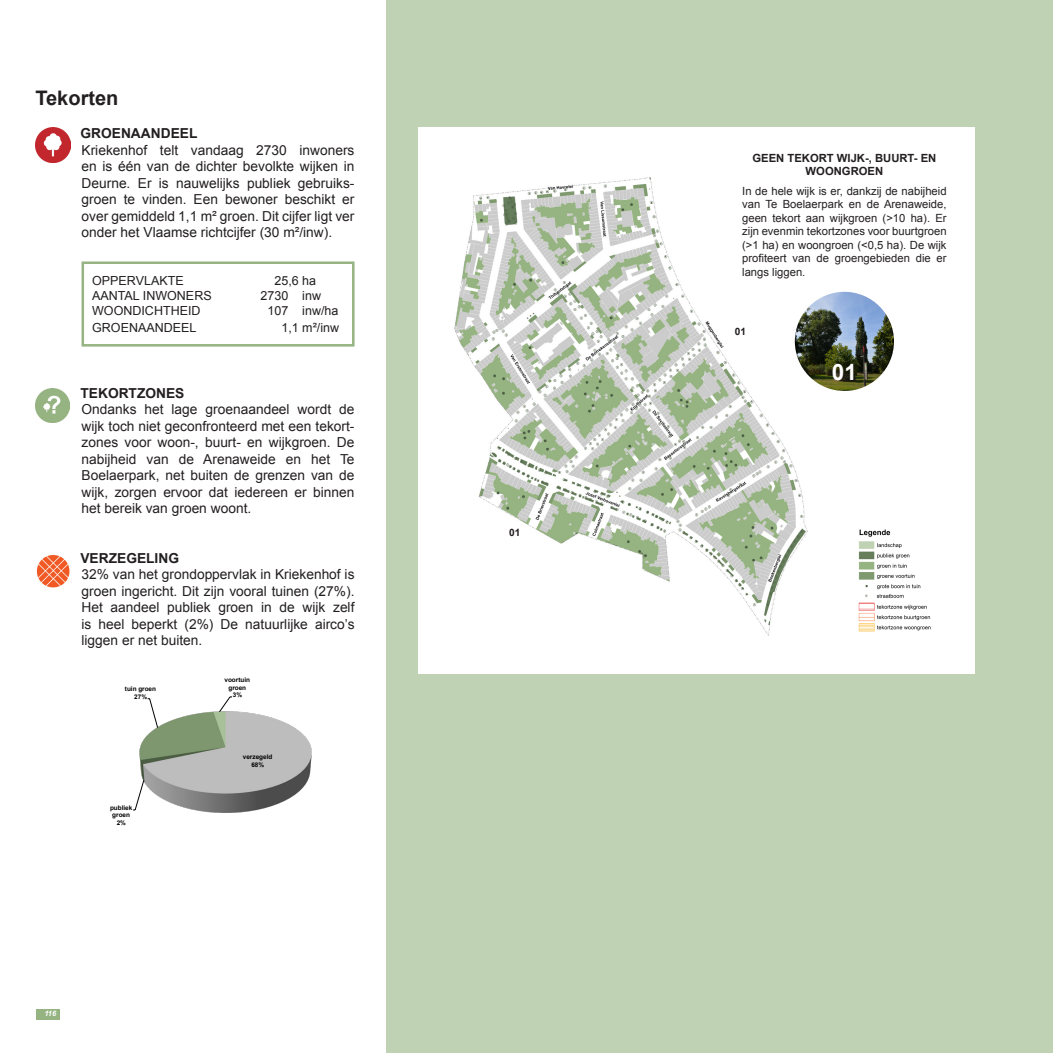
<style>
.page{position:relative;width:1053px;height:1053px;background:#fff}
.page>*{position:absolute;margin:0;border:0;box-sizing:border-box;transform-origin:0 0}
.t1{font:700 22.5px "Arial";color:#fff}
.t2{font:700 20px "Arial";color:#231f20}
.t3{font:13.75px/16.5px "Arial";color:#231f20;text-align:justify}
.t4{font:700 13.75px "Arial";color:#231f20}
.t5{font:12.5px "Arial";color:#231f20}
.t6{font:11.25px/13.5px "Arial";color:#231f20;text-align:justify}
.t7{font:700 11.25px/13.5px "Arial";color:#231f20;text-align:center}
.t8{font:700 10.12px "Arial";color:#231f20}
.t9{font:italic 700 7.5px "Arial";color:#fff}
.t10{font:700 6.38px/7.4px "Arial";color:#000;text-align:center}
</style>
<div class="page">
<div style="left:36px;top:1008px;width:24px;height:11px;background:#96b482"></div>
<div style="left:386px;top:0;width:666px;height:1052px;background:#c0d2b4"></div>
<div style="left:418px;top:127px;width:556px;height:546px;background:#fff"></div>
<div style="left:81px;top:261px;width:273px;height:85px;border:2px solid #96b482"></div>
<img style="left:858px;top:529px;width:73px;height:103px">
<svg style="left:133px;top:696px;width:179px;height:117px"></svg>
<img style="left:454px;top:177px;width:354px;height:459px">
<img style="left:35px;top:128px;width:35px;height:35px">
<img style="left:36px;top:388px;width:34px;height:34px">
<img style="left:36px;top:554px;width:34px;height:33px">
<img style="left:763px;top:286px;width:131px;height:111px">
<hr style="left:1052px;top:0;width:1px;height:1052px;background:#c0d2b4">
<h2 class="t2" style="left:35px;top:84px;width:84px">Tekorten</h2>
<p class="t4" style="left:80px;top:123px;width:118px">GROENAANDEEL</p>
<p class="t3" style="left:81px;top:141px;width:274px">Kriekenhof telt vandaag 2730 inwoners en is één van de dichter bevolkte wijken in Deurne. Er is nauwelijks publiek gebruiks&shy;groen te vinden. Een bewoner beschikt er over gemiddeld 1,1 m² groen. Dit cijfer ligt ver onder het Vlaamse richtcijfer (30 m²/inw).</p>
<p class="t5" style="left:92px;top:272px;width:93px">OPPERVLAKTE</p>
<p class="t5" style="left:274px;top:272px;width:43px">25,6 ha</p>
<p class="t5" style="left:92px;top:287px;width:121px">AANTAL INWONERS</p>
<p class="t5" style="left:260px;top:287px;width:62px">2730 inw</p>
<p class="t5" style="left:92px;top:302px;width:110px">WOONDICHTHEID</p>
<p class="t5" style="left:267px;top:302px;width:72px">107 inw/ha</p>
<p class="t5" style="left:92px;top:318px;width:106px">GROENAANDEEL</p>
<p class="t5" style="left:281px;top:318px;width:59px">1,1 m²/inw</p>
<p class="t4" style="left:80px;top:383px;width:105px">TEKORTZONES</p>
<p class="t3" style="left:81px;top:401px;width:274px">Ondanks het lage groenaandeel wordt de wijk toch niet geconfronteerd met een tekort&shy;zones voor woon-, buurt- en wijkgroen. De nabijheid van de Arenaweide en het Te Boelaerpark, net buiten de grenzen van de wijk, zorgen ervoor dat iedereen er binnen het bereik van groen woont.</p>
<p class="t4" style="left:80px;top:548px;width:100px">VERZEGELING</p>
<p class="t3" style="left:81px;top:566px;width:274px">32% van het grondoppervlak in Kriekenhof is groen ingericht. Dit zijn vooral tuinen (27%).<br>Het aandeel publiek groen in de wijk zelf is heel beperkt (2%) De natuurlijke airco’s liggen er net buiten.</p>
<p class="t10" style="left:125px;top:685px;width:33px">tuin groen<br>27%</p>
<p class="t10" style="left:224px;top:676px;width:27px">voortuin groen<br>3%</p>
<p class="t10" style="left:110px;top:804px;width:24px">publiek groen<br>2%</p>
<p class="t9" style="left:44px;top:1008px;width:13px">116</p>
<p class="t10" style="left:243px;top:753px;width:31px">verzegeld<br>68%</p>
<p class="t8" style="left:509px;top:525px;width:13px">01</p>
<p class="t7" style="left:752px;top:151px;width:185px">GEEN TEKORT WIJK-, BUURT- EN<br>WOONGROEN</p>
<p class="t6" style="left:742px;top:184px;width:206px">In de hele wijk is er, dankzij de nabijheid van Te Boelaerpark en de Arenaweide, geen tekort aan wijkgroen (&gt;10 ha). Er zijn evenmin tekortzones voor buurtgroen (&gt;1 ha) en woongroen (&lt;0,5 ha). De wijk profiteert van de groengebieden die er langs liggen.</p>
<p class="t8" style="left:734px;top:324px;width:13px">01</p>
<h1 class="t1" style="left:831px;top:356px;width:27px">01</h1>
</div>
